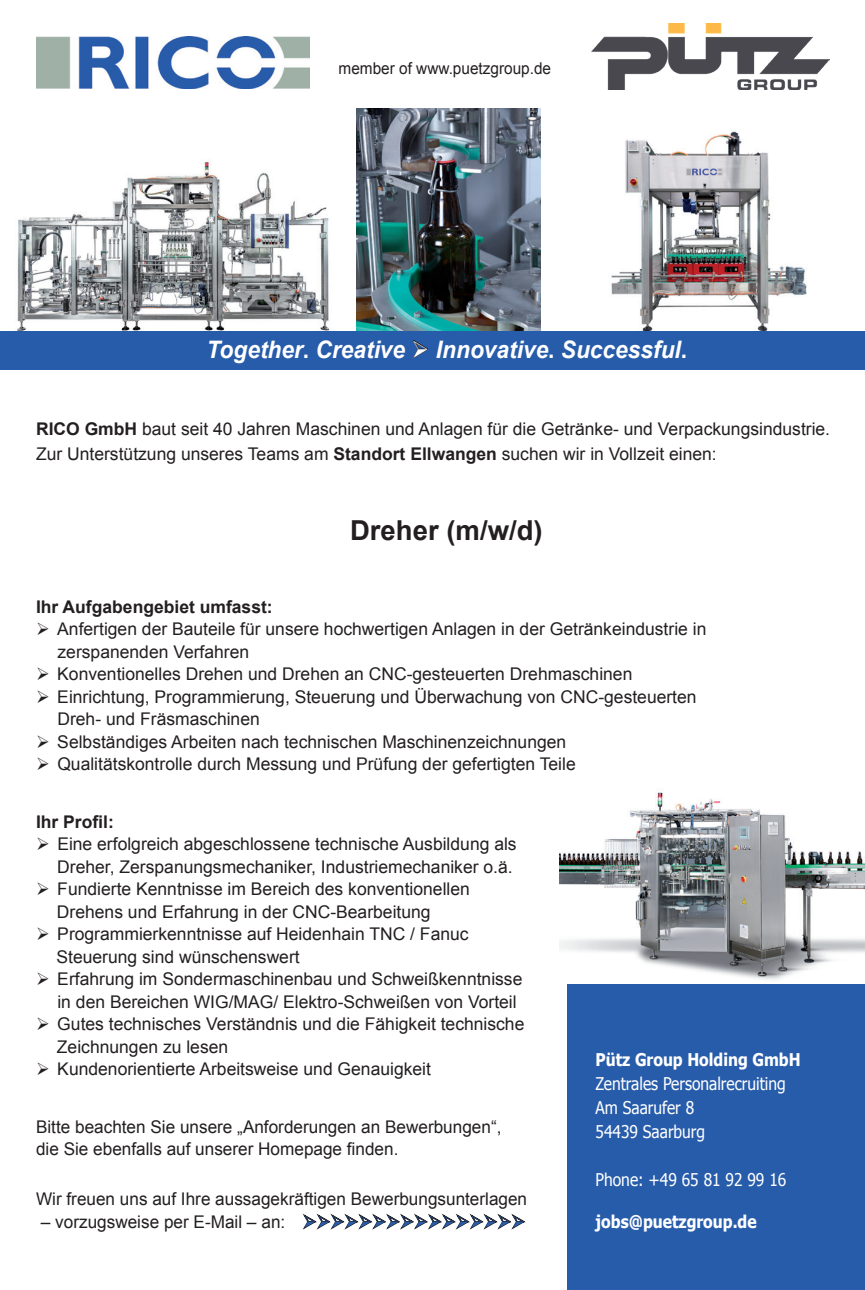
<style>
.page{position:relative;width:865px;height:1290px;background:#fff}
.page>*{position:absolute;margin:0;border:0;box-sizing:border-box;transform-origin:0 0}
.t1{font:700 27.5px "Arial";color:#231f20}
.t2{font:italic 700 24px "Arial";color:#fff;scale:.94 1}
.t3{font:17.5px/22.5px "Arial";color:#231f20}
.t4{font:17.5px/23.8px "Tahoma";color:#fff;scale:.89 1}
.t5{font:700 17.5px "Tahoma";color:#fff;scale:.89 1}
.t6{font:700 17.5px "Arial";color:#231f20}
.t7{font:16.25px "Arial";color:#231f20;scale:.94 1}
.s1{font-style:normal}
.s2{font-weight:700}
.s3{color:#275caa}
</style>
<div class="page">
<img style="left:611px;top:131px;width:196px;height:200px">
<img style="left:17px;top:161px;width:313px;height:170px">
<svg style="left:302px;top:1213px;width:224px;height:17px"></svg>
<img style="left:356px;top:109px;width:184px;height:222px">
<div style="left:0;top:331px;width:865px;height:38px;background:#275caa"></div>
<img style="left:37px;top:36px;width:272px;height:53px">
<svg style="left:413px;top:340px;width:15px;height:18px"></svg>
<img style="left:591px;top:23px;width:238px;height:67px">
<img style="left:559px;top:792px;width:306px;height:188px">
<div style="left:567px;top:984px;width:298px;height:306px;background:#275caa"></div>
<p class="t7" style="left:338px;top:58px;width:228px">member of www.puetzgroup.de</p>
<h2 class="t2" style="left:207px;top:333px;width:513px">Together<span class="s1">.</span> Creative ➢ Innovative<span class="s1">.</span> Successful<span class="s1">.</span></h2>
<p class="t3" style="left:36px;top:417px;width:795px;line-height:25px"><span class="s2">RICO GmbH</span> baut seit 40 Jahren Maschinen und Anlagen für die Getränke- und Verpackungsindustrie.<br>Zur Unterstützung unseres Teams am <span class="s2">Standort Ellwangen</span> suchen wir in Vollzeit einen:</p>
<h1 class="t1" style="left:350px;top:512px;width:194px">Dreher (m/w/d)</h1>
<p class="t6" style="left:36px;top:595px;width:238px">Ihr Aufgabengebiet umfasst:</p>
<p class="t3" style="left:57px;top:618px;width:650px">Anfertigen der Bauteile für unsere hochwertigen Anlagen in der Getränkeindustrie in zerspanenden Verfahren<br>Konventionelles Drehen und Drehen an CNC-gesteuerten Drehmaschinen Einrichtung, Programmierung, Steuerung und Überwachung von CNC-gesteuerten Dreh- und Fräsmaschinen<br>Selbständiges Arbeiten nach technischen Maschinenzeichnungen<br>Qualitätskontrolle durch Messung und Prüfung der gefertigten Teile</p>
<p class="t6" style="left:36px;top:810px;width:79px">Ihr Profil:</p>
<p class="t3" style="left:56px;top:833px;width:469px">Eine erfolgreich abgeschlossene technische Ausbildung als Dreher, Zerspanungsmechaniker, Industriemechaniker o.ä.<br>Fundierte Kenntnisse im Bereich des konventionellen Drehens und Erfahrung in der CNC-Bearbeitung Programmierkenntnisse auf Heidenhain TNC / Fanuc Steuerung sind wünschenswert<br>Erfahrung im Sondermaschinenbau und Schweißkenntnisse in den Bereichen WIG/MAG/ Elektro-Schweißen von Vorteil Gutes technisches Verständnis und die Fähigkeit technische Zeichnungen zu lesen<br>Kundenorientierte Arbeitsweise und Genauigkeit</p>
<p class="t3" style="left:36px;top:1116px;width:467px">Bitte beachten Sie unsere „Anforderungen an Bewerbungen“, die Sie ebenfalls auf unserer Homepage finden.</p>
<p class="t3" style="left:36px;top:1188px;width:492px">Wir freuen uns auf Ihre aussagekräftigen Bewerbungsunterlagen</p>
<p class="t3" style="left:41px;top:1211px;width:277px">– vorzugsweise per E-Mail – an: <span class="s3">➢➢➢➢➢➢➢➢➢➢➢➢➢➢➢➢</span></p>
<p class="t5" style="left:595px;top:1047px;width:232px">Pütz Group Holding GmbH</p>
<p class="t4" style="left:595px;top:1071px;width:215px">Zentrales Personalrecruiting<br>Am Saarufer 8<br>54439 Saarburg</p>
<p class="t4" style="left:595px;top:1167px;width:216px">Phone: +49 65 81 92 99 16</p>
<p class="t5" style="left:595px;top:1209px;width:182px">jobs@puetzgroup.de</p>
</div>
